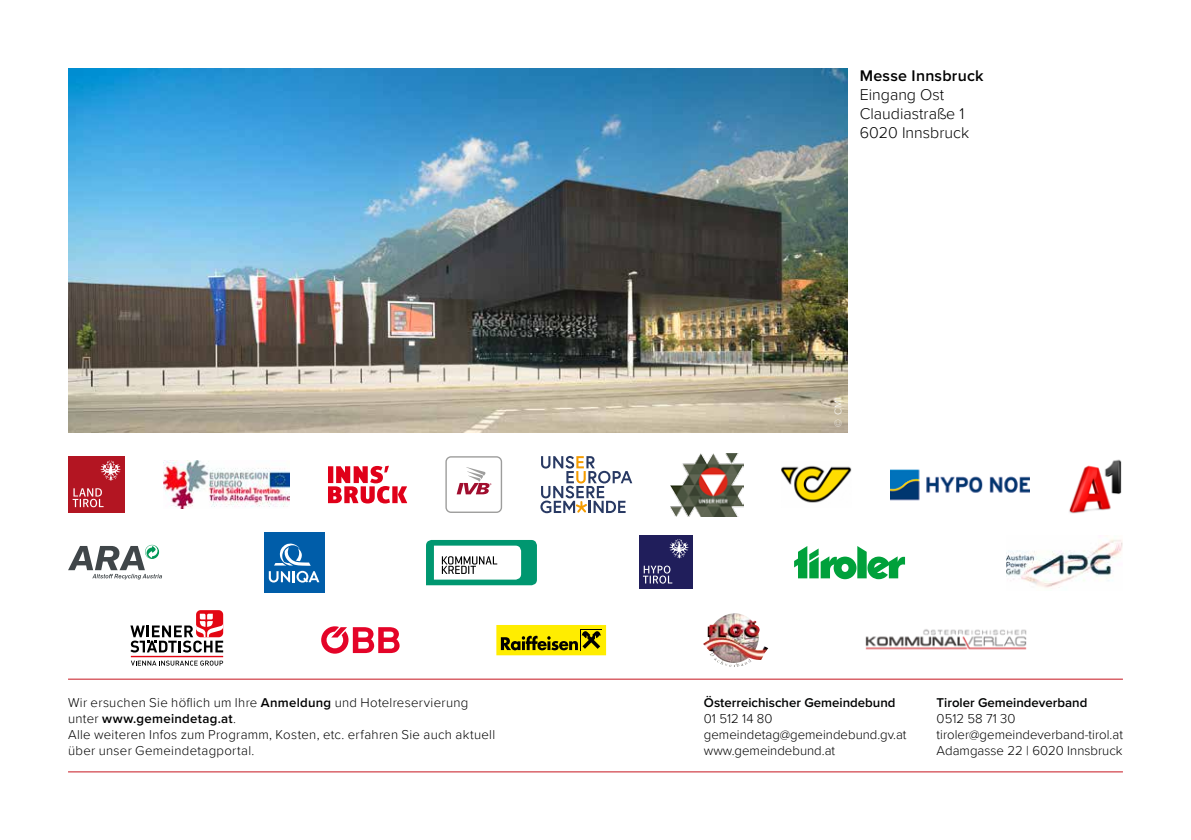
<style>
.page{position:relative;width:1191px;height:840px;background:#fff}
.page>*{position:absolute;margin:0;border:0;box-sizing:border-box;transform-origin:0 0}
.t1{font:300 16px/19.2px "Proxima Nova";color:#000}
.t2{font:600 16px "Proxima Nova";letter-spacing:.015em;color:#000}
.t3{font:300 13.2px/16px "Proxima Nova";letter-spacing:.015em;color:#000}
.t4{font:600 13.2px "Proxima Nova";color:#010202}
.t5{font:300 10px "Proxima Nova";color:#fff}
.s1{font-weight:600}
</style>
<div class="page">
<hr style="left:68px;top:678px;width:1055px;height:1px;background:#c61620">
<hr style="left:68px;top:771px;width:1055px;height:1px;background:#c61620">
<img style="left:68px;top:68px;width:779px;height:364px">
<svg style="left:68px;top:544px;width:94px;height:35px"></svg>
<svg style="left:426px;top:540px;width:111px;height:45px"></svg>
<svg style="left:794px;top:546px;width:111px;height:33px"></svg>
<div style="left:264px;top:532px;width:60px;height:60px;background:#005da9"></div>
<svg style="left:269px;top:543px;width:50px;height:39px"></svg>
<div style="left:638px;top:534px;width:54px;height:54px;background:#201e5b"></div>
<svg style="left:669px;top:539px;width:19px;height:19px"></svg>
<svg style="left:643px;top:565px;width:29px;height:18px"></svg>
<img style="left:1006px;top:535px;width:117px;height:53px">
<hr style="left:131px;top:655px;width:92px;height:2px;background:#e30613">
<svg style="left:131px;top:660px;width:92px;height:5px"></svg>
<svg style="left:196px;top:609px;width:27px;height:28px"></svg>
<svg style="left:130px;top:613px;width:93px;height:39px"></svg>
<div style="left:497px;top:625px;width:108px;height:29px;background:#ffed00"></div>
<svg style="left:501px;top:631px;width:100px;height:19px"></svg>
<svg style="left:321px;top:626px;width:78px;height:27px"></svg>
<img style="left:714px;top:613px;width:20px;height:10px">
<img style="left:865px;top:629px;width:161px;height:21px">
<img style="left:781px;top:465px;width:71px;height:38px">
<img style="left:670px;top:453px;width:73px;height:63px">
<img style="left:890px;top:469px;width:139px;height:32px">
<img style="left:1069px;top:459px;width:52px;height:55px">
<svg style="left:540px;top:456px;width:92px;height:57px"></svg>
<img style="left:163px;top:460px;width:127px;height:48px">
<svg style="left:445px;top:456px;width:57px;height:56px"></svg>
<div style="left:68px;top:456px;width:57px;height:56px;background:#b31522"></div>
<svg style="left:100px;top:460px;width:21px;height:20px"></svg>
<svg style="left:73px;top:488px;width:31px;height:19px"></svg>
<svg style="left:328px;top:465px;width:79px;height:38px"></svg>
<p class="t3" style="left:68px;top:693px;width:429px">Wir ersuchen Sie höflich um Ihre <span class="s1">Anmeldung</span> und Hotelreservierung unter <span class="s1">www.gemeindetag.at</span>.<br>Alle weiteren Infos zum Programm, Kosten, etc. erfahren Sie auch aktuell über unser Gemeindetagportal.</p>
<p class="t2" style="left:859px;top:63px;width:125px">Messe Innsbruck</p>
<p class="t1" style="left:859px;top:84px;width:111px">Eingang Ost<br>Claudiastraße 1<br>6020 Innsbruck</p>
<p class="t5" style="left:831px;top:427px;width:31px;rotate:-90deg">© CMI</p>
<p class="t4" style="left:704px;top:692px;width:193px">Österreichischer Gemeindebund</p>
<p class="t3" style="left:704px;top:709px;width:204px">01 512 14 80 gemeindetag@gemeindebund.gv.at www.gemeindebund.at</p>
<p class="t4" style="left:936px;top:692px;width:152px">Tiroler Gemeindeverband</p>
<p class="t3" style="left:936px;top:709px;width:188px">0512 58 71 30 tiroler@gemeindeverband-tirol.at<br>Adamgasse 22 | 6020 Innsbruck</p>
</div>
